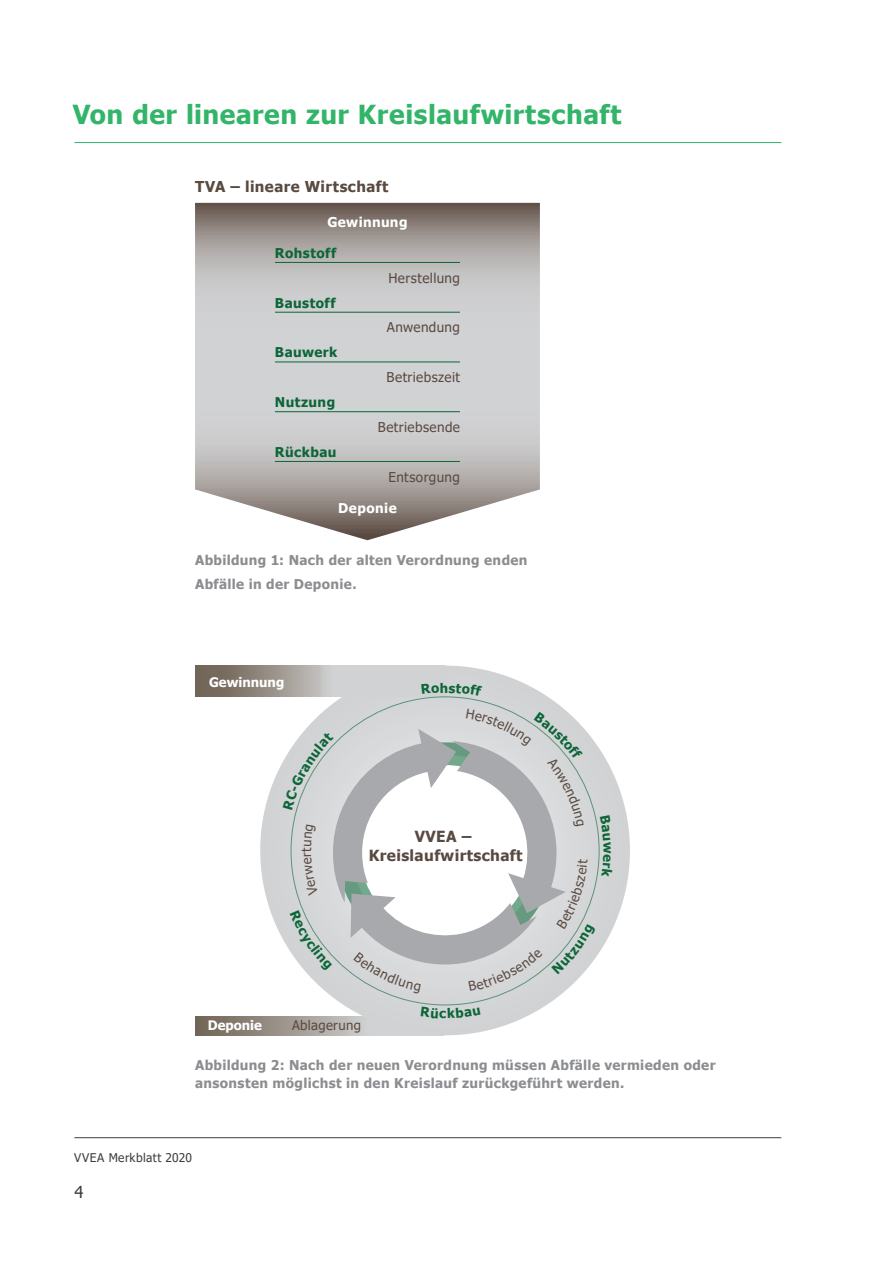
<style>
.page{position:relative;width:893px;height:1263px;background:#fff}
.page>*{position:absolute;margin:0;border:0;box-sizing:border-box;transform-origin:0 0}
.Überschrift_1_im_Lauftext{font:700 26.25px "Tahoma";letter-spacing:.02em;color:#33b569}
.t1{font:16.5px "Tahoma";color:#3e3e3f}
.t2{font:700 15.3px/18.5px "Tahoma";letter-spacing:.025em;color:#594a41;text-align:center}
.t3{font:700 15px "Tahoma";letter-spacing:.025em;color:#594a41}
.Bildbeschriftung{font:700 13.5px/24px "Tahoma";letter-spacing:.025em;color:#8b8d90}
.t4{font:13.5px "Tahoma";letter-spacing:.03em;color:#594a41}
.t5{font:700 13.5px "Tahoma";letter-spacing:.03em;color:#0c6638}
.t6{font:700 13.5px "Tahoma";letter-spacing:.03em;color:#fff}
.t7{font:700 13.2px "Tahoma";color:#fff}
.t8{font:13.2px "Tahoma";letter-spacing:.025em;color:#594a41}
.t9{font:700 13.2px "Tahoma";color:#0c6638}
.t10{font:12px "Tahoma";letter-spacing:.03em;color:#3e3e3f}
</style>
<div class="page">
<hr style="left:74px;top:1137px;width:707px;height:1px;background:#3e3e3f">
<hr style="left:74px;top:142px;width:707px;height:1px;background:#33b569">
<svg style="left:196px;top:1016px;width:235px;height:19px;background:#a39c96"></svg>
<div style="left:260px;top:666px;width:370px;height:369px;background:#d2d3d5;border-radius:185px"></div>
<svg style="left:196px;top:665px;width:249px;height:32px"></svg>
<svg style="left:195px;top:203px;width:345px;height:337px;background:#bfbdbc"></svg>
<hr style="left:275px;top:262px;width:185px;height:1px;background:#0c6638">
<hr style="left:275px;top:312px;width:185px;height:1px;background:#0c6638">
<hr style="left:275px;top:362px;width:185px;height:1px;background:#0c6638">
<hr style="left:275px;top:411px;width:185px;height:1px;background:#0c6638">
<hr style="left:275px;top:461px;width:185px;height:1px;background:#0c6638">
<svg style="left:421px;top:683px;width:18px;height:11px"></svg>
<svg style="left:283px;top:709px;width:329px;height:284px"></svg>
<p class="Überschrift_1_im_Lauftext" style="left:73px;top:96px;width:550px">Von der linearen zur Kreislaufwirtschaft</p>
<p class="t3" style="left:195px;top:176px;width:195px">TVA – lineare Wirtschaft</p>
<p class="t6" style="left:327px;top:213px;width:82px">Gewinnung</p>
<p class="t5" style="left:275px;top:243px;width:63px">Rohstoff</p>
<p class="t4" style="left:388px;top:269px;width:73px">Herstellung</p>
<p class="t5" style="left:275px;top:293px;width:62px">Baustoff</p>
<p class="t4" style="left:387px;top:318px;width:75px">Anwendung</p>
<p class="t5" style="left:275px;top:343px;width:64px">Bauwerk</p>
<p class="t4" style="left:387px;top:368px;width:75px">Betriebszeit</p>
<p class="t5" style="left:275px;top:393px;width:62px">Nutzung</p>
<p class="t4" style="left:378px;top:418px;width:84px">Betriebsende</p>
<p class="t5" style="left:275px;top:442px;width:63px">Rückbau</p>
<p class="t4" style="left:389px;top:468px;width:73px">Entsorgung</p>
<p class="t6" style="left:338px;top:498px;width:60px">Deponie</p>
<p class="Bildbeschriftung" style="left:195px;top:549px;width:334px">Abbildung 1: Nach der alten Verordnung enden<br>Abfälle in der Deponie.</p>
<p class="t7" style="left:209px;top:672px;width:77px">Gewinnung</p>
<p class="t9" style="left:440px;top:678px;width:10px">h</p>
<p class="t8" style="left:297px;top:851px;width:6px;rotate:-90deg">t</p>
<p class="t2" style="left:369px;top:828px;width:155px">VVEA –<br>Kreislaufwirtschaft</p>
<p class="t7" style="left:208px;top:1016px;width:56px">Deponie</p>
<p class="t8" style="left:292px;top:1017px;width:70px">Ablagerung</p>
<p class="Bildbeschriftung" style="left:195px;top:1056px;width:522px;line-height:18px">Abbildung 2: Nach der neuen Verordnung müssen Abfälle vermieden oder ansonsten möglichst in den Kreislauf zurückgeführt werden.</p>
<p class="t10" style="left:74px;top:1150px;width:119px">VVEA Merkblatt 2020</p>
<p class="t1" style="left:74px;top:1181px;width:11px">4</p>
</div>
